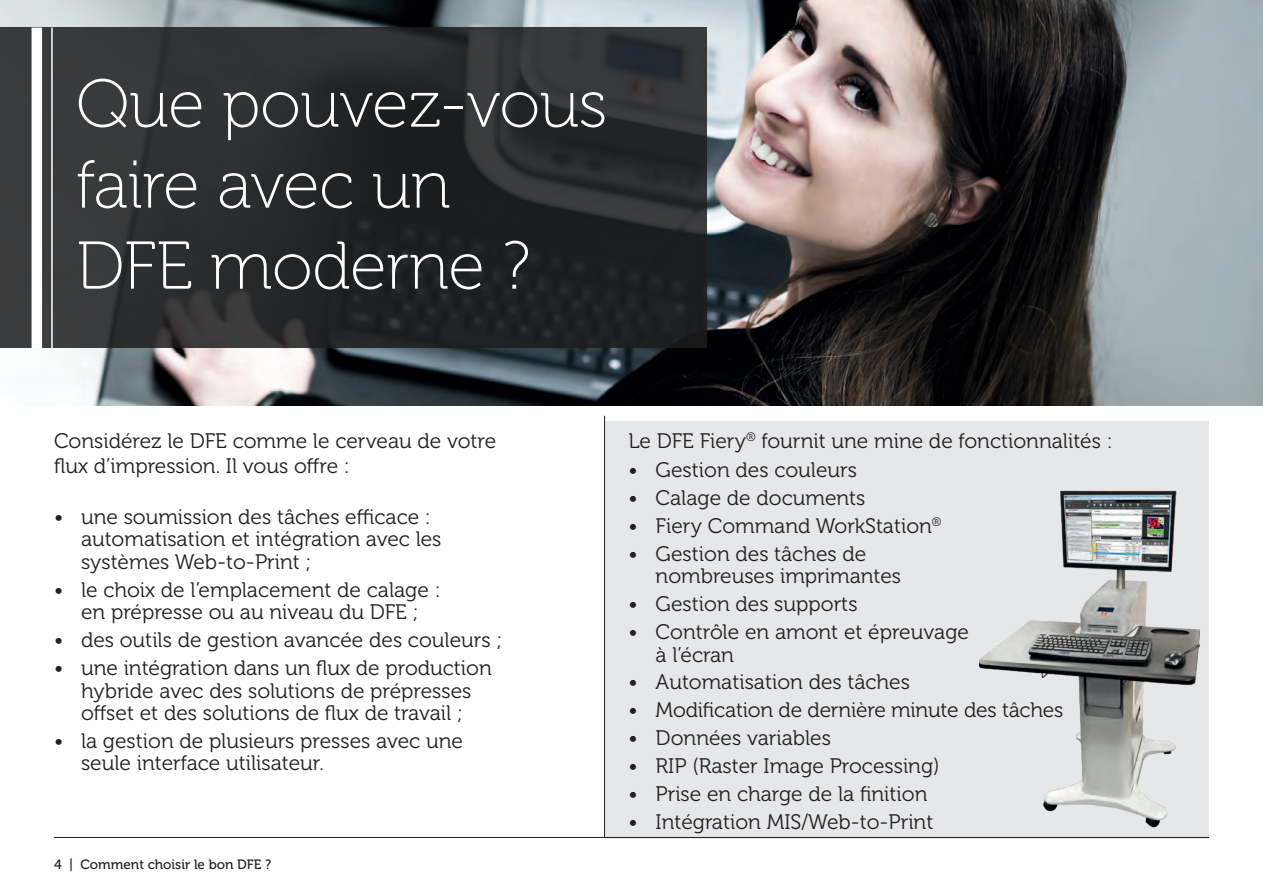
<style>
.page{position:relative;width:1263px;height:893px;background:#fff}
.page>*{position:absolute;margin:0;border:0;box-sizing:border-box;transform-origin:0 0}
.t1{font:67.5px/81px "Museo 100";letter-spacing:-.01em;color:#fff}
.t2{font:21px/22.5px "Museo 300";color:#231f20}
.t3{font:13.5px "Museo 500";color:#231f20}
</style>
<div class="page">
<img style="left:0;top:0;width:1263px;height:405px">
<svg style="left:0;top:28px;width:707px;height:320px;background:#2a2c2d"></svg>
<hr style="left:51px;top:28px;width:2px;height:320px;background:#fff">
<div style="left:32px;top:28px;width:10px;height:320px;background:#fff"></div>
<div style="left:604px;top:421px;width:605px;height:417px;background:#e6e7e9"></div>
<hr style="left:604px;top:416px;width:1px;height:421px;background:#231f20">
<img style="left:955px;top:490px;width:255px;height:349px">
<hr style="left:54px;top:837px;width:1155px;height:1px;background:#231f20">
<h1 class="t1" style="left:76px;top:65px;width:533px">Que pouvez‑vous faire avec un<br>DFE moderne ?</h1>
<p class="t2" style="left:54px;top:428px;width:444px;line-height:25.2px">Considérez le DFE comme le cerveau de votre flux d’impression. Il vous offre :</p>
<p class="t2" style="left:81px;top:506px;width:362px;text-indent:-27px">• une soumission des tâches efficace : automatisation et intégration avec les systèmes Web-to-Print ;</p>
<p class="t2" style="left:54px;top:579px;width:388px;text-align:center">• le choix de l’emplacement de calage : en prépresse ou au niveau du DFE ;</p>
<p class="t2" style="left:54px;top:629px;width:450px">• des outils de gestion avancée des couleurs ;</p>
<p class="t2" style="left:54px;top:657px;width:439px;text-align:center">• une intégration dans un flux de production hybride avec des solutions de prépresses offset et des solutions de flux de travail ;</p>
<p class="t2" style="left:81px;top:730px;width:383px;text-indent:-27px">• la gestion de plusieurs presses avec une seule interface utilisateur.</p>
<p class="t3" style="left:54px;top:857px;width:219px">4 | Comment choisir le bon DFE ?</p>
<p class="t2" style="left:629px;top:430px;width:485px">Le DFE Fiery<sup>®</sup> fournit une mine de fonctionnalités :</p>
<p class="t2" style="left:629px;top:459px;width:230px">• Gestion des couleurs</p>
<p class="t2" style="left:629px;top:487px;width:238px">• Calage de documents</p>
<p class="t2" style="left:629px;top:515px;width:314px">• Fiery Command WorkStation<sup>®</sup></p>
<p class="t2" style="left:656px;top:543px;width:247px;text-indent:-27px">• Gestion des tâches de nombreuses imprimantes</p>
<p class="t2" style="left:629px;top:593px;width:230px">• Gestion des supports</p>
<p class="t2" style="left:656px;top:621px;width:315px;text-indent:-27px">• Contrôle en amont et épreuvage à l’écran</p>
<p class="t2" style="left:629px;top:671px;width:283px">• Automatisation des tâches</p>
<p class="t2" style="left:629px;top:699px;width:436px">• Modification de dernière minute des tâches</p>
<p class="t2" style="left:629px;top:727px;width:204px">• Données variables</p>
<p class="t2" style="left:629px;top:755px;width:313px">• RIP (Raster Image Processing)</p>
<p class="t2" style="left:629px;top:783px;width:300px">• Prise en charge de la finition</p>
<p class="t2" style="left:629px;top:811px;width:306px">• Intégration MIS/Web-to-Print</p>
</div>
